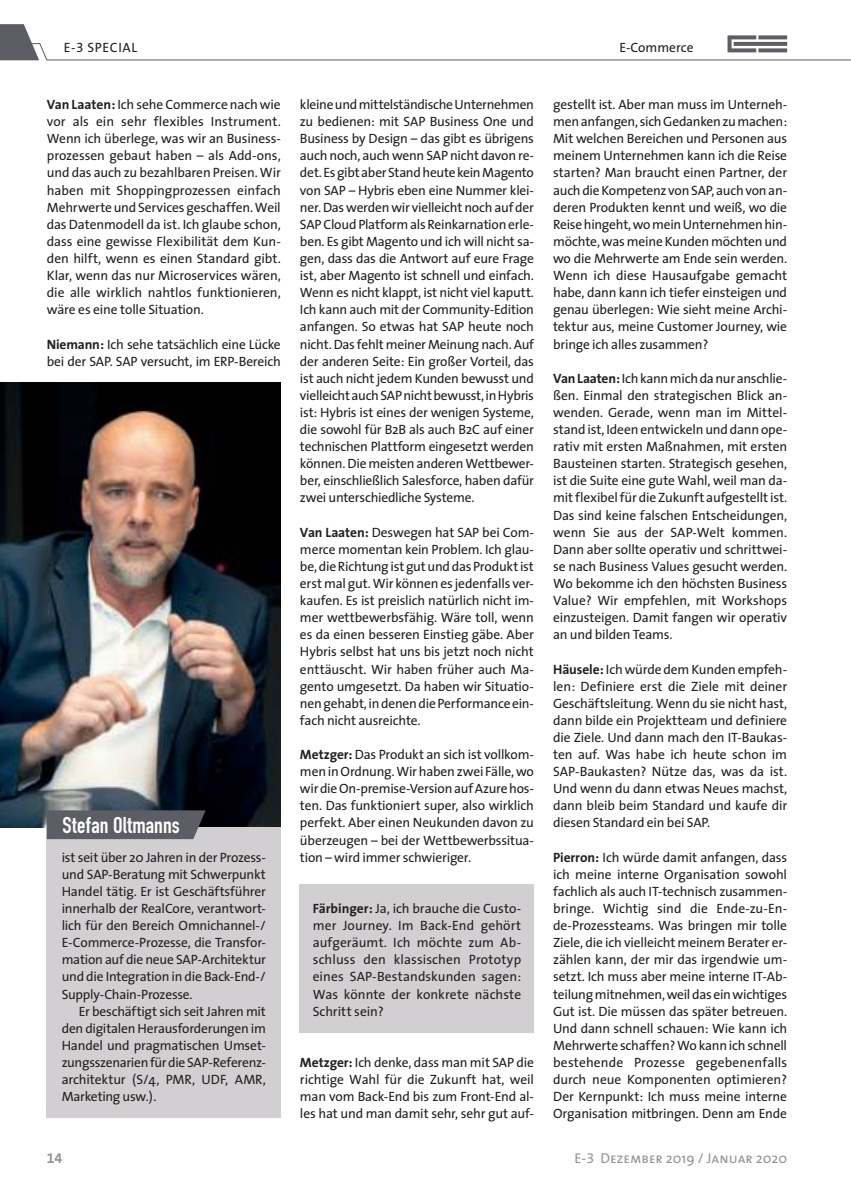
<style>
.page{position:relative;width:851px;height:1191px;background:#fff}
.page>*{position:absolute;margin:0;border:0;box-sizing:border-box;transform-origin:0 0}
.t1{font:700 22.5px "DIN Condensed";letter-spacing:.01em;color:#fff}
.t2{font:14.25px "The Sans Caps";color:#929496}
.t3{font:14.25px "The Sans Bold Expert";color:#929496}
.t4{font:13.5px/17.1px "The Sans";letter-spacing:-.015em;color:#211f1f;text-align:justify}
.t5{font:13.5px "The Sans";letter-spacing:.04em;color:#211f1f}
.s1{font-family:"The Sans Expert"}
.s2{font-weight:700}
.s3{font-family:"The Sans"}
</style>
<div class="page">
<svg style="left:0;top:24px;width:850px;height:37px"></svg>
<div style="left:300px;top:884px;width:234px;height:148px;background:#d1cfd1"></div>
<img style="left:0;top:383px;width:281px;height:444px">
<div style="left:47px;top:827px;width:234px;height:291px;background:#d1cfd1"></div>
<svg style="left:47px;top:810px;width:158px;height:29px;background:#5e5f66"></svg>
<p class="t5" style="left:64px;top:40px;width:75px">E-<span class="s1">3</span> SPECIAL</p>
<p class="t4" style="left:619px;top:39px;width:76px">E-Commerce</p>
<p class="t4" style="left:47px;top:96px;width:235px"><span class="s2">Van Laaten:</span> Ich sehe Commerce nach wie vor als ein sehr flexibles Instrument.<br>Wenn ich überlege, was wir an Business&shy;prozessen gebaut haben – als Add-ons, und das auch zu bezahlbaren Preisen. Wir haben mit Shoppingprozessen einfach Mehrwerte und Services geschaffen. Weil das Datenmodell da ist. Ich glaube schon, dass eine gewisse Flexibilität dem Kun&shy;den hilft, wenn es einen Standard gibt.<br>Klar, wenn das nur Microservices wären, die alle wirklich nahtlos funktionieren, wäre es eine tolle Situation.</p>
<p class="t4" style="left:47px;top:336px;width:235px"><span class="s2">Niemann:</span> Ich sehe tatsächlich eine Lücke bei der SAP. SAP versucht, im ERP-Bereich</p>
<h1 class="t1" style="left:62px;top:816px;width:119px">Stefan Oltmanns</h1>
<p class="t4" style="left:62px;top:849px;width:206px">ist seit über 20 Jahren in der Prozess&shy;und SAP-Beratung mit Schwerpunkt Handel tätig. Er ist Geschäftsführer innerhalb der RealCore, verantwort&shy;lich für den Bereich Omnichannel-/ E-Commerce-Prozesse, die Transfor&shy;mation auf die neue SAP-Architektur und die Integration in die Back-End-/ Supply-Chain-Prozesse.</p>
<p class="t4" style="left:62px;top:1003px;width:206px;text-indent:17px">Er beschäftigt sich seit Jahren mit den digitalen Herausforderungen im Handel und pragmatischen Umset&shy;zungsszenarien für die SAP-Referenz&shy;architektur (S/4, PMR, UDF, AMR, Marketing usw.).</p>
<p class="t3" style="left:47px;top:1149px;width:17px">14</p>
<p class="t4" style="left:300px;top:96px;width:235px">kleine und mittelständische Unternehmen zu bedienen: mit SAP Business One und Business by Design – das gibt es übrigens auch noch, auch wenn SAP nicht davon re&shy;det. Es gibt aber Stand heute kein Magento von SAP – Hybris eben eine Nummer klei&shy;ner. Das werden wir vielleicht noch auf der SAP Cloud Platform als Reinkarnation erle&shy;ben. Es gibt Magento und ich will nicht sa&shy;gen, dass das die Antwort auf eure Frage ist, aber Magento ist schnell und einfach.<br>Wenn es nicht klappt, ist nicht viel kaputt.<br>Ich kann auch mit der Community-Edition anfangen. So etwas hat SAP heute noch nicht. Das fehlt meiner Meinung nach. Auf der anderen Seite: Ein großer Vorteil, das ist auch nicht jedem Kunden bewusst und vielleicht auch SAP nicht bewusst, in Hybris ist: Hybris ist eines der wenigen Systeme, die sowohl für B2B als auch B2C auf einer technischen Plattform eingesetzt werden können. Die meisten anderen Wettbewer&shy;ber, einschließlich Salesforce, haben dafür zwei unterschiedliche Systeme.</p>
<p class="t4" style="left:300px;top:524px;width:235px"><span class="s2">Van Laaten:</span> Deswegen hat SAP bei Com&shy;merce momentan kein Problem. Ich glau&shy;be, die Richtung ist gut und das Produkt ist erst mal gut. Wir können es jedenfalls ver&shy;kaufen. Es ist preislich natürlich nicht im&shy;mer wettbewerbsfähig. Wäre toll, wenn es da einen besseren Einstieg gäbe. Aber Hybris selbst hat uns bis jetzt noch nicht enttäuscht. Wir haben früher auch Ma&shy;gento umgesetzt. Da haben wir Situatio&shy;nen gehabt, in denen die Performance ein&shy;fach nicht ausreichte.</p>
<p class="t4" style="left:300px;top:746px;width:235px"><span class="s2">Metzger:</span> Das Produkt an sich ist vollkom&shy;men in Ordnung. Wir haben zwei Fälle, wo wir die On-premise-Version auf Azure hos&shy;ten. Das funktioniert super, also wirklich perfekt. Aber einen Neukunden davon zu überzeugen – bei der Wettbewerbssitua&shy;tion – wird immer schwieriger.</p>
<p class="t4" style="left:313px;top:900px;width:210px"><span class="s2">Färbinger:</span> Ja, ich brauche die Custo&shy;mer Journey. Im Back-End gehört aufgeräumt. Ich möchte zum Ab&shy;schluss den klassischen Prototyp eines SAP-Bestandskunden sagen:<br>Was könnte der konkrete nächste Schritt sein?</p>
<p class="t4" style="left:300px;top:1054px;width:235px"><span class="s2">Metzger:</span> Ich denke, dass man mit SAP die richtige Wahl für die Zukunft hat, weil man vom Back-End bis zum Front-End al&shy;les hat und man damit sehr, sehr gut auf-</p>
<p class="t4" style="left:553px;top:96px;width:235px">gestellt ist. Aber man muss im Unterneh&shy;men anfangen, sich Gedanken zu machen:<br>Mit welchen Bereichen und Personen aus meinem Unternehmen kann ich die Reise starten? Man braucht einen Partner, der auch die Kompetenz von SAP, auch von an&shy;deren Produkten kennt und weiß, wo die Reise hingeht, wo mein Unternehmen hin&shy;möchte, was meine Kunden möchten und wo die Mehrwerte am Ende sein werden.<br>Wenn ich diese Hausaufgabe gemacht habe, dann kann ich tiefer einsteigen und genau überlegen: Wie sieht meine Archi&shy;tektur aus, meine Customer Journey, wie bringe ich alles zusammen?</p>
<p class="t4" style="left:553px;top:370px;width:235px"><span class="s2">Van Laaten:</span> Ich kann mich da nur anschlie&shy;ßen. Einmal den strategischen Blick an&shy;wenden. Gerade, wenn man im Mittel&shy;stand ist, Ideen entwickeln und dann ope&shy;rativ mit ersten Maßnahmen, mit ersten Bausteinen starten. Strategisch gesehen, ist die Suite eine gute Wahl, weil man da&shy;mit flexibel für die Zukunft aufgestellt ist.<br>Das sind keine falschen Entscheidungen, wenn Sie aus der SAP-Welt kommen.<br>Dann aber sollte operativ und schrittwei&shy;se nach Business Values gesucht werden.<br>Wo bekomme ich den höchsten Business Value? Wir empfehlen, mit Workshops einzusteigen. Damit fangen wir operativ an und bilden Teams.</p>
<p class="t4" style="left:553px;top:661px;width:235px"><span class="s2">Häusele:</span> Ich würde dem Kunden empfeh&shy;len: Definiere erst die Ziele mit deiner Geschäftsleitung. Wenn du sie nicht hast, dann bilde ein Projektteam und definiere die Ziele. Und dann mach den IT-Baukas&shy;ten auf. Was habe ich heute schon im SAP-Baukasten? Nütze das, was da ist.<br>Und wenn du dann etwas Neues machst, dann bleib beim Standard und kaufe dir diesen Standard ein bei SAP.</p>
<p class="t4" style="left:553px;top:849px;width:235px"><span class="s2">Pierron:</span> Ich würde damit anfangen, dass ich meine interne Organisation sowohl fachlich als auch IT-technisch zusammen&shy;bringe. Wichtig sind die Ende-zu-En&shy;de-Prozessteams. Was bringen mir tolle Ziele, die ich vielleicht meinem Berater er&shy;zählen kann, der mir das irgendwie um&shy;setzt. Ich muss aber meine interne IT-Ab&shy;teilung mitnehmen, weil das ein wichtiges Gut ist. Die müssen das später betreuen.<br>Und dann schnell schauen: Wie kann ich Mehrwerte schaffen? Wo kann ich schnell bestehende Prozesse gegebenenfalls durch neue Komponenten optimieren?<br>Der Kernpunkt: Ich muss meine interne Organisation mitbringen. Denn am Ende</p>
<p class="t2" style="left:574px;top:1152px;width:214px"><span class="s3">E-</span><span class="s1">3</span> Dezember <span class="s3">2019</span> / Januar <span class="s3">2020</span></p>
</div>
